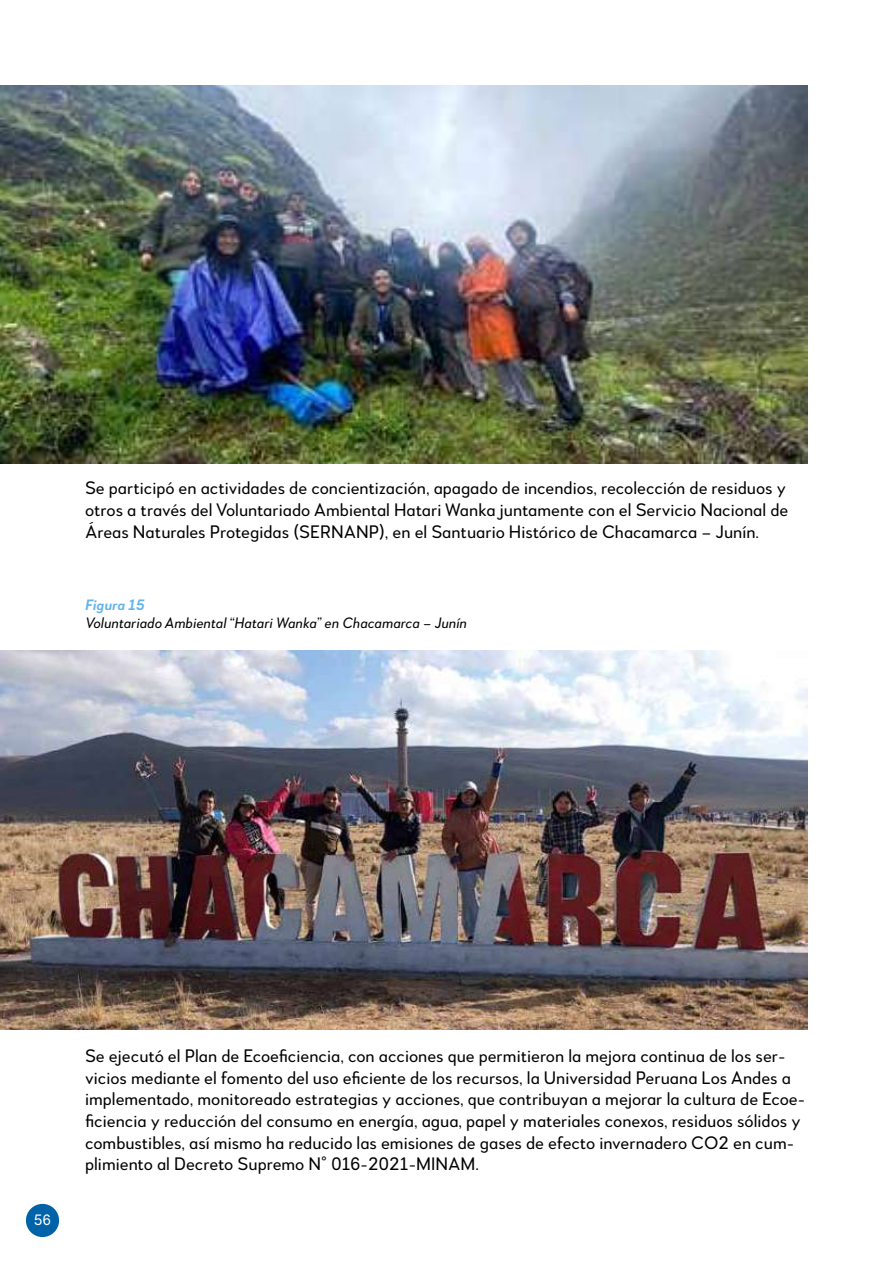
<style>
.page{position:relative;width:893px;height:1263px;background:#fff}
.page>*{position:absolute;margin:0;border:0;box-sizing:border-box;transform-origin:0 0}
.t1{font:18px/21.6px "Woodford Bourne Pro";color:#000}
.t2{font:italic 15px "Woodford Bourne Pro";color:#000}
.t3{font:15px "Woodford Bourne Pro Sem Bd Ita";letter-spacing:-.01em;color:#64b4ed}
.t4{font:15px "Woodford Bourne Pro";color:#fff}
</style>
<div class="page">
<img style="left:0;top:85px;width:808px;height:378px">
<img style="left:0;top:651px;width:808px;height:378px">
<div style="left:26px;top:1204px;width:33px;height:33px;background:#0063a8;border-radius:50%"></div>
<p class="t1" style="left:85px;top:478px;width:705px">Se participó en actividades de concientización, apagado de incendios, recolección de residuos y otros a través del Voluntariado Ambiental Hatari Wanka juntamente con el Servicio Nacional de<br>Áreas Naturales Protegidas (SERNANP), en el Santuario Histórico de Chacamarca – Junín.</p>
<p class="t3" style="left:85px;top:595px;width:61px">Figura 15</p>
<p class="t2" style="left:85px;top:614px;width:383px">Voluntariado Ambiental “Hatari Wanka” en Chacamarca – Junín</p>
<p class="t4" style="left:34px;top:1211px;width:19px">56</p>
<p class="t1" style="left:85px;top:1045px;width:722px">Se ejecutó el Plan de Ecoeficiencia, con acciones que permitieron la mejora continua de los ser&shy;vicios mediante el fomento del uso eficiente de los recursos, la Universidad Peruana Los Andes a implementado, monitoreado estrategias y acciones, que contribuyan a mejorar la cultura de Ecoe&shy;ficiencia y reducción del consumo en energía, agua, papel y materiales conexos, residuos sólidos y combustibles, así mismo ha reducido las emisiones de gases de efecto invernadero CO2 en cum&shy;plimiento al Decreto Supremo N° 016-2021-MINAM.</p>
</div>
